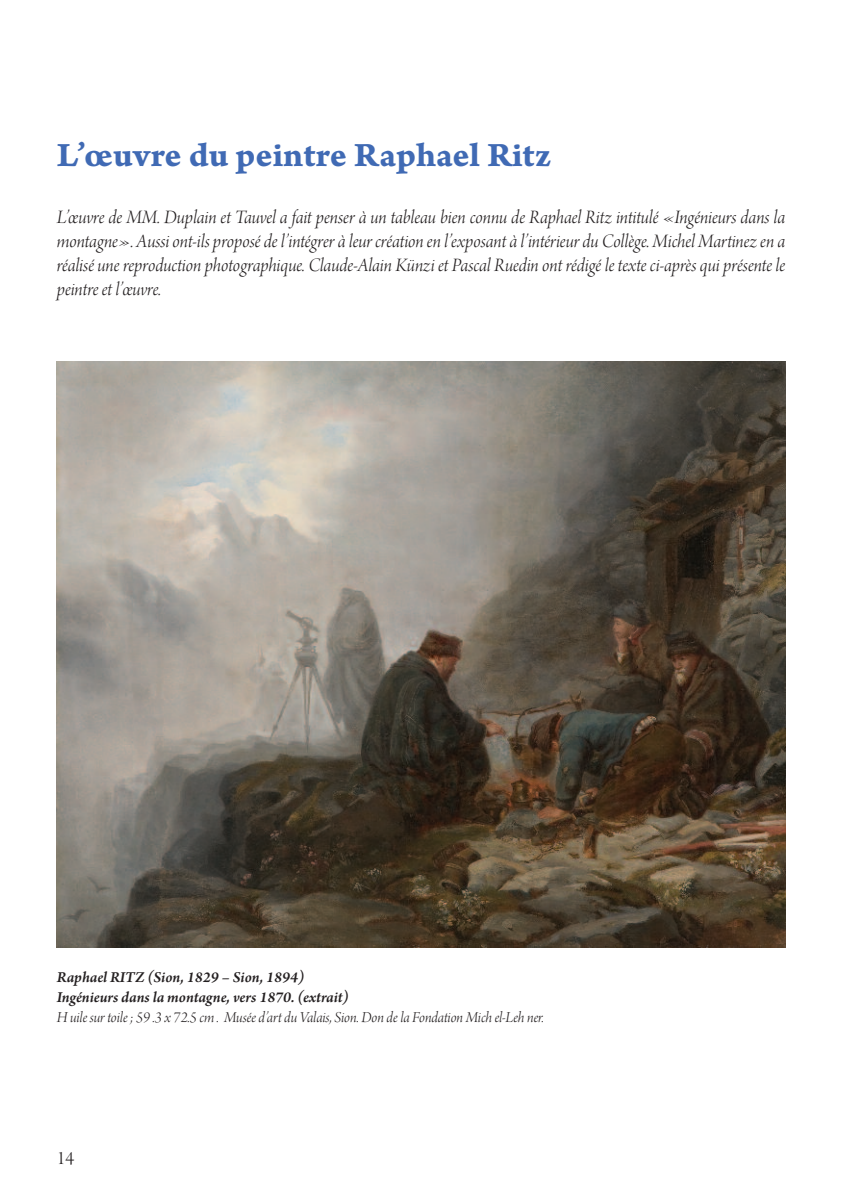
<style>
.page{position:relative;width:842px;height:1191px;background:#fff}
.page>*{position:absolute;margin:0;border:0;box-sizing:border-box;transform-origin:0 0}
.t1{font:36px "Arno Pro Bold Caption";color:#406ab4}
.t2{font:20px/24px "Arno Pro Light Italic Display";letter-spacing:-.005em;color:#231f20;text-align:justify}
.t3{font:20px "Arno Pro Light Display";color:#231f20}
.t4{font:16px "Arno Pro Light Italic Display";letter-spacing:-.005em;color:#231f20}
.t5{font:italic 600 16px/20px "Arno Pro";color:#231f20}
</style>
<div class="page">
<img style="left:57px;top:361px;width:728px;height:586px">
<h1 class="t1" style="left:57px;top:143px;width:496px">L’œuvre du peintre Raphael Ritz</h1>
<p class="t2" style="left:57px;top:207px;width:730px">L’œuvre de MM. Duplain et Tauvel afait penser à un tableau bien connu de Raphael Ritz intitulé «Ingénieurs dans la montagne». Aussi ont-ils proposé de l’intégrer à leur création en l’exposant à l’intérieur du Collège. Michel Martinez en a réalisé une reproduction photographique. Claude-Alain Künzi et Pascal Ruedin ont rédigé le texte ci-après qui présente le peintre et l’œuvre.</p>
<p class="t5" style="left:57px;top:969px;width:294px">Raphael RITZ (Sion, 1829 – Sion, 1894)<br>Ingénieurs dans la montagne, vers 1870. (extrait)</p>
<p class="t4" style="left:57px;top:1011px;width:489px">H uile sur toile ; 59 .3 x 72.5 cm . Musée d’art du Valais, Sion. Don de la Fondation Mich el-Leh ner.</p>
<p class="t3" style="left:57px;top:1150px;width:19px">14</p>
</div>
